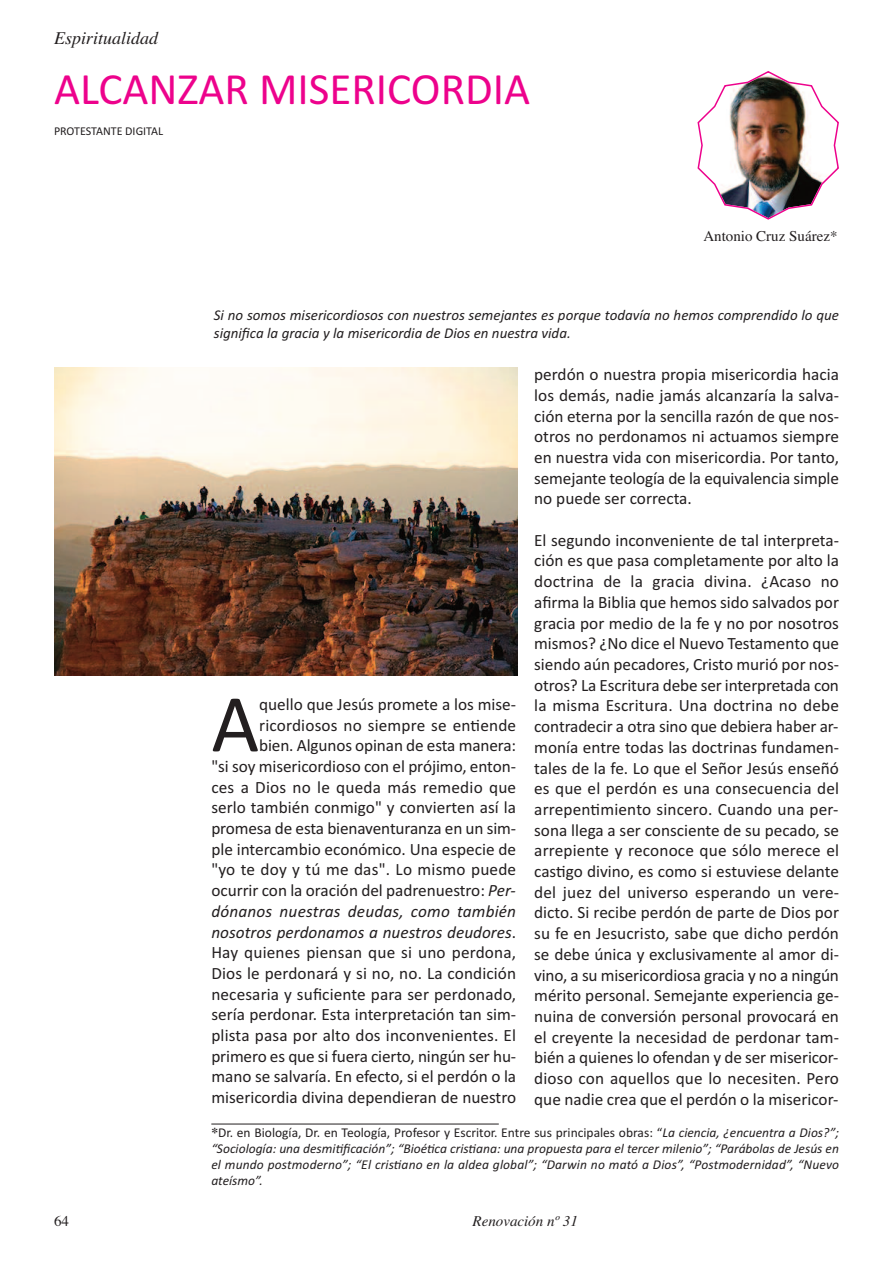
<style>
.page{position:relative;width:893px;height:1263px;background:#fff}
.page>*{position:absolute;margin:0;border:0;box-sizing:border-box;transform-origin:0 0}
.t1{font:82.8px "Calibri";color:#231f20}
.t2{font:45px "Calibri";color:#ed028c}
.t3{font:italic 18px "Times";color:#231f20}
.t4{font:17.25px/20.7px "Calibri";color:#231f20;text-align:justify}
.t5{font:italic 15px/18px "Calibri";color:#231f20}
.t6{font:15px "Times";color:#231f20}
.t7{font:italic 15px "Times";color:#231f20}
.t8{font:italic 13.5px/16.2px "Calibri";letter-spacing:.01em;color:#231f20;text-align:justify}
.t9{font:12px "Calibri";color:#231f20}
.s1{font-style:italic}
.s2{font-family:"Times";font-weight:700;font-style:normal}
.s3{font-style:normal}
</style>
<div class="page">
<img style="left:697px;top:71px;width:142px;height:149px">
<img style="left:54px;top:367px;width:463px;height:309px">
<hr style="left:211px;top:1124px;width:288px;height:1px;background:#231f20">
<p class="t3" style="left:54px;top:28px;width:106px">Espiritualidad</p>
<h2 class="t2" style="left:54px;top:62px;width:478px">ALCANZAR MISERICORDIA</h2>
<p class="t9" style="left:54px;top:124px;width:111px">PROTESTANTE DIGITAL</p>
<p class="t6" style="left:703px;top:227px;width:136px">Antonio Cruz Suárez*</p>
<p class="t5" style="left:214px;top:306px;width:627px">Si no somos misericordiosos con nuestros semejantes es porque todavía no hemos comprendido lo que significa la gracia y la misericordia de Dios en nuestra vida.</p>
<p class="t4" style="left:211px;top:693px;width:306px;text-align:right">quello que Jesús promete a los mise&shy;ricordiosos no siempre se entiende<br>bien. Algunos opinan de esta manera:<br>"si soy misericordioso con el prójimo, enton&shy;ces a Dios no le queda más remedio que serlo también conmigo" y convierten así la promesa de esta bienaventuranza en un sim&shy;ple intercambio económico. Una especie de "yo te doy y tú me das". Lo mismo puede ocurrir con la oración del padrenuestro: <span class="s1">Per&shy;dónanos nuestras deudas, como también nosotros perdonamos a nuestros deudores</span>.<br>Hay quienes piensan que si uno perdona, Dios le perdonará y si no, no. La condición necesaria y suficiente para ser perdonado, sería perdonar. Esta interpretación tan sim&shy;plista pasa por alto dos inconvenientes. El primero es que si fuera cierto, ningún ser hu&shy;mano se salvaría. En efecto, si el perdón o la misericordia divina dependieran de nuestro</p>
<h1 class="t1" style="left:211px;top:674px;width:49px">A</h1>
<p class="t4" style="left:534px;top:364px;width:306px">perdón o nuestra propia misericordia hacia los demás, nadie jamás alcanzaría la salva&shy;ción eterna por la sencilla razón de que nos&shy;otros no perdonamos ni actuamos siempre en nuestra vida con misericordia. Por tanto, semejante teología de la equivalencia simple no puede ser correcta.</p>
<p class="t4" style="left:534px;top:529px;width:306px">El segundo inconveniente de tal interpreta&shy;ción es que pasa completamente por alto la doctrina de la gracia divina. ¿Acaso no afirma la Biblia que hemos sido salvados por gracia por medio de la fe y no por nosotros mismos? ¿No dice el Nuevo Testamento que siendo aún pecadores, Cristo murió por nos&shy;otros? La Escritura debe ser interpretada con la misma Escritura. Una doctrina no debe contradecir a otra sino que debiera haber ar&shy;monía entre todas las doctrinas fundamen&shy;tales de la fe. Lo que el Señor Jesús enseñó es que el perdón es una consecuencia del arrepentimiento sincero. Cuando una per&shy;sona llega a ser consciente de su pecado, se arrepiente y reconoce que sólo merece el castigo divino, es como si estuviese delante del juez del universo esperando un vere&shy;dicto. Si recibe perdón de parte de Dios por su fe en Jesucristo, sabe que dicho perdón se debe única y exclusivamente al amor di&shy;vino, a su misericordiosa gracia y no a ningún mérito personal. Semejante experiencia ge&shy;nuina de conversión personal provocará en el creyente la necesidad de perdonar tam&shy;bién a quienes lo ofendan y de ser misericor&shy;dioso con aquellos que lo necesiten. Pero que nadie crea que el perdón o la misericor-</p>
<p class="t8" style="left:211px;top:1124px;width:629px"><span class="s2">*</span><span class="s3">Dr. en Biología, Dr. en Teología, Profesor y Escritor. Entre sus principales obras: “</span>La ciencia, ¿encuentra a Dios?”; “Sociología: una desmitificación”; “Bioética cristiana: una propuesta para el tercer milenio”; “Parábolas de Jesús en el mundo postmoderno”; “El cristiano en la aldea global”; “Darwin no mató a Dios”, “Postmodernidad”, “Nuevo ateísmo”.</p>
<p class="t6" style="left:54px;top:1212px;width:16px">64</p>
<p class="t7" style="left:472px;top:1212px;width:107px">Renovación nº 31</p>
</div>
